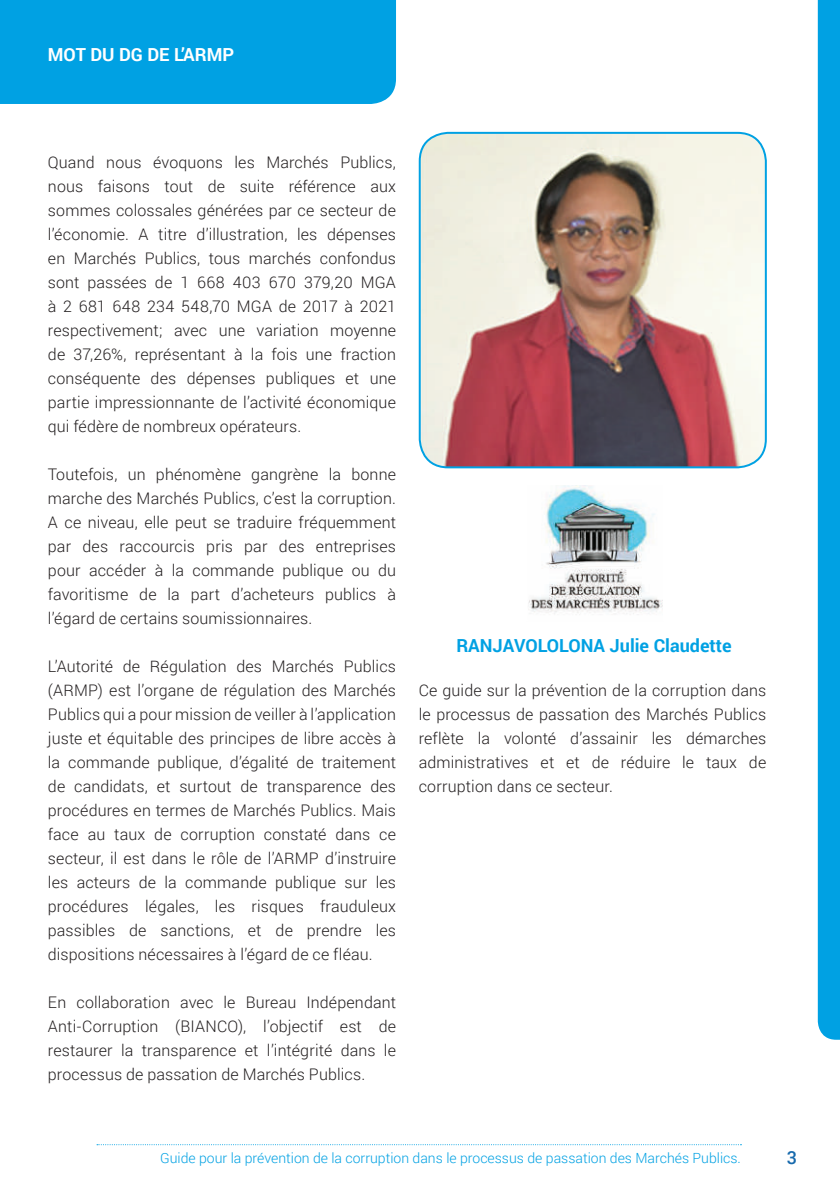
<style>
.page{position:relative;width:840px;height:1191px;background:#fff}
.page>*{position:absolute;margin:0;border:0;box-sizing:border-box;transform-origin:0 0}
.t1{font:700 18px "Roboto";color:#00a1e3}
.t2{font:700 18px "Roboto";color:#fff}
.t3{font:500 18px "Roboto";color:#176aad}
.t4{font:300 16px/24px "Roboto";letter-spacing:.01em;color:#231f20;text-align:justify}
.t5{font:300 14px "Roboto";color:#00a1e3}
</style>
<div class="page">
<svg style="left:97px;top:1144px;width:644px;height:1px"></svg>
<div style="left:817px;top:0;width:22px;height:1039px;background:#00a1e3"></div>
<img style="left:421px;top:133px;width:344px;height:334px">
<div style="left:418px;top:132px;width:348px;height:336px;border:2px solid #00a1e3;border-radius:28px"></div>
<svg style="left:528px;top:485px;width:135px;height:129px"></svg>
<div style="left:0;top:0;width:396px;height:104px;background:#00a1e3"></div>
<p class="t2" style="left:48px;top:42px;width:188px">MOT DU DG DE L’ARMP</p>
<p class="t4" style="left:48px;top:150px;width:349px">Quand nous évoquons les Marchés Publics, nous faisons tout de suite référence aux sommes colossales générées par ce secteur de l’économie. A titre d’illustration, les dépenses en Marchés Publics, tous marchés confondus sont passées de 1 668 403 670 379,20 MGA à 2 681 648 234 548,70 MGA de 2017 à 2021 respectivement; avec une variation moyenne de 37,26%, représentant à la fois une fraction conséquente des dépenses publiques et une partie impressionnante de l’activité économique qui fédère de nombreux opérateurs.</p>
<p class="t4" style="left:48px;top:462px;width:349px">Toutefois, un phénomène gangrène la bonne marche des Marchés Publics, c’est la corruption.<br>A ce niveau, elle peut se traduire fréquemment par des raccourcis pris par des entreprises pour accéder à la commande publique ou du favoritisme de la part d’acheteurs publics à l’égard de certains soumissionnaires.</p>
<p class="t4" style="left:48px;top:654px;width:349px">L’Autorité de Régulation des Marchés Publics (ARMP) est l’organe de régulation des Marchés Publics qui a pour mission de veiller à l’application juste et équitable des principes de libre accès à la commande publique, d’égalité de traitement de candidats, et surtout de transparence des procédures en termes de Marchés Publics. Mais face au taux de corruption constaté dans ce secteur, il est dans le rôle de l’ARMP d’instruire les acteurs de la commande publique sur les procédures légales, les risques frauduleux passibles de sanctions, et de prendre les dispositions nécessaires à l’égard de ce fléau.</p>
<p class="t4" style="left:48px;top:990px;width:349px">En collaboration avec le Bureau Indépendant Anti-Corruption (BIANCO), l’objectif est de restaurer la transparence et l’intégrité dans le processus de passation de Marchés Publics.</p>
<p class="t1" style="left:456px;top:633px;width:276px">RANJAVOLOLONA Julie Claudette</p>
<p class="t4" style="left:418px;top:678px;width:349px">Ce guide sur la prévention de la corruption dans le processus de passation des Marchés Publics reflète la volonté d’assainir les démarches administratives et et de réduire le taux de corruption dans ce secteur.</p>
<p class="t5" style="left:160px;top:1148px;width:582px">Guide pour la prévention de la corruption dans le processus de passation des Marchés Publics.</p>
<p class="t3" style="left:786px;top:1145px;width:12px">3</p>
</div>
